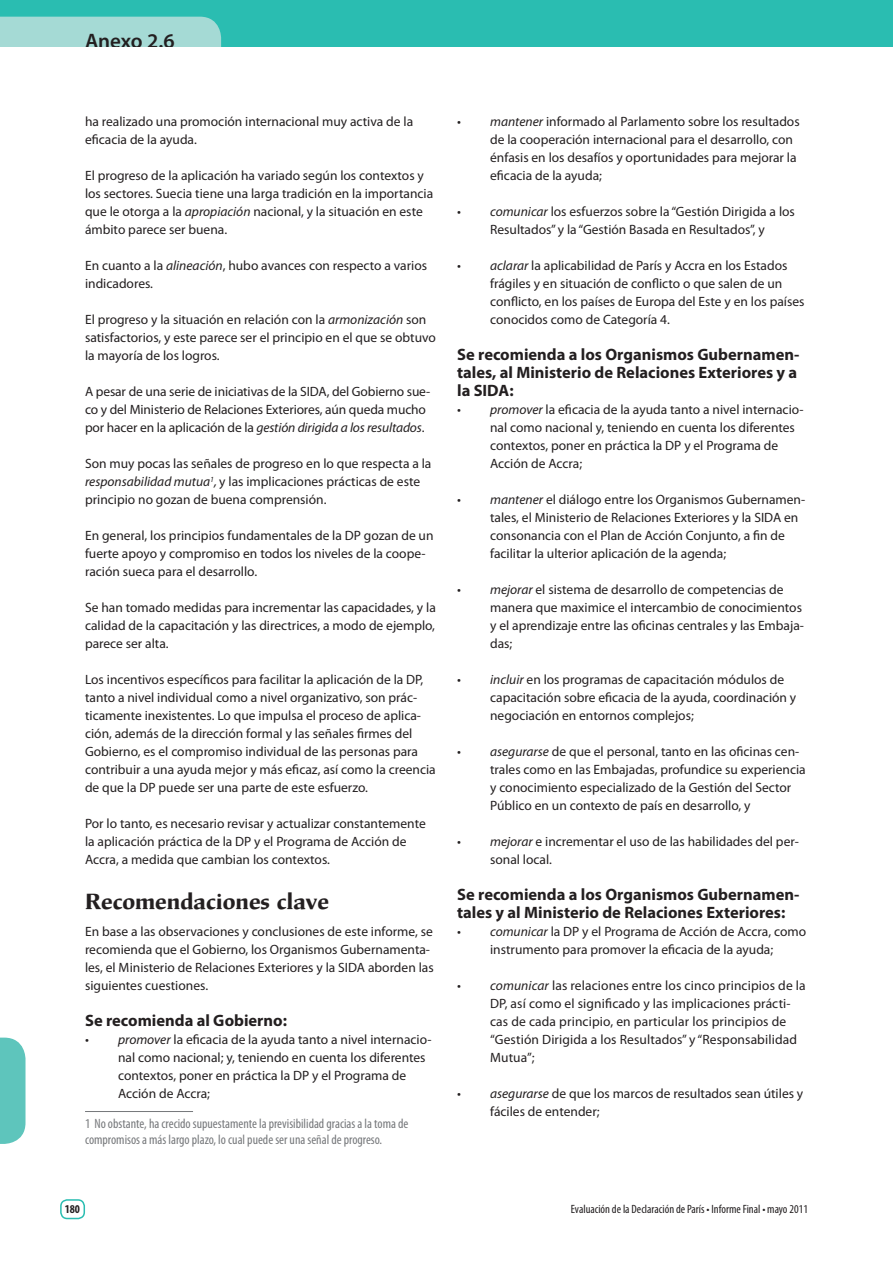
<style>
.page{position:relative;width:893px;height:1263px;background:#fff}
.page>*{position:absolute;margin:0;border:0;box-sizing:border-box;transform-origin:0 0}
.Headline2{font:600 22.5px "Mixtra Roman";color:#231f20}
.t1{font:600 21px "Myriad Pro";letter-spacing:-.005em;color:#231f20}
.Headline3{font:700 16.5px/18px "Myriad Pro";color:#231f20}
.Paragraph-hængende_i{font:13.5px/18px "Myriad Pro";color:#231f20}
.Paragraph{font:13.5px/18px "Myriad Pro";color:#231f20}
.Footnote{font:condensed 13.5px/16.2px "Myriad Pro";color:#76787b}
.t2{font:condensed 12px "Myriad Pro";color:#231f20}
.t3{font:700 condensed 12px "Myriad Pro";color:#231f20}
.s1{font-style:italic}
</style>
<div class="page">
<div style="left:60px;top:1199px;width:25px;height:20px;border:2px solid #2abdb1;border-radius:6px"></div>
<svg style="left:0;top:1037px;width:26px;height:107px;background:#6ccac2"></svg>
<div style="left:0;top:0;width:893px;height:48px;background:#2abdb1"></div>
<div style="left:0;top:17px;width:221px;height:31px;background:#a5dad5"></div>
<hr style="left:85px;top:1111px;width:108px;height:1px;background:#76787b">
<p class="t1" style="left:85px;top:29px;width:91px">Anexo 2.6</p>
<p class="Paragraph" style="left:85px;top:113px;width:330px">ha realizado una promoción internacional muy activa de la eficacia de la ayuda.</p>
<p class="Paragraph" style="left:85px;top:167px;width:350px">El progreso de la aplicación ha variado según los contextos y los sectores. Suecia tiene una larga tradición en la importancia que le otorga a la <span class="s1">apropiación</span> nacional, y la situación en este ámbito parece ser buena.</p>
<p class="Paragraph" style="left:85px;top:257px;width:344px">En cuanto a la <span class="s1">alineación</span>, hubo avances con respecto a varios indicadores.</p>
<p class="Paragraph" style="left:85px;top:311px;width:352px">El progreso y la situación en relación con la <span class="s1">armonización</span> son satisfactorios, y este parece ser el principio en el que se obtuvo la mayoría de los logros.</p>
<p class="Paragraph" style="left:85px;top:383px;width:347px">A pesar de una serie de iniciativas de la SIDA, del Gobierno sue&shy;co y del Ministerio de Relaciones Exteriores, aún queda mucho por hacer en la aplicación de la <span class="s1">gestión dirigida a los resultados</span>.</p>
<p class="Paragraph" style="left:85px;top:455px;width:348px">Son muy pocas las señales de progreso en lo que respecta a la <span class="s1">responsabilidad mutua</span><sup>1</sup><span class="s1">,</span> y las implicaciones prácticas de este principio no gozan de buena comprensión.</p>
<p class="Paragraph" style="left:85px;top:527px;width:350px">En general, los principios fundamentales de la DP gozan de un fuerte apoyo y compromiso en todos los niveles de la coope&shy;ración sueca para el desarrollo.</p>
<p class="Paragraph" style="left:85px;top:599px;width:352px;text-align:justify">Se han tomado medidas para incrementar las capacidades, y la calidad de la capacitación y las directrices, a modo de ejemplo, parece ser alta.</p>
<p class="Paragraph" style="left:85px;top:671px;width:352px">Los incentivos específicos para facilitar la aplicación de la DP, tanto a nivel individual como a nivel organizativo, son prác&shy;ticamente inexistentes. Lo que impulsa el proceso de aplica&shy;ción, además de la dirección formal y las señales firmes del Gobierno, es el compromiso individual de las personas para contribuir a una ayuda mejor y más eficaz, así como la creencia de que la DP puede ser una parte de este esfuerzo.</p>
<p class="Paragraph" style="left:85px;top:815px;width:342px">Por lo tanto, es necesario revisar y actualizar constantemente la aplicación práctica de la DP y el Programa de Acción de<br>Accra, a medida que cambian los contextos.</p>
<p class="Headline2" style="left:85px;top:889px;width:246px">Recomendaciones clave</p>
<p class="Paragraph" style="left:85px;top:923px;width:350px">En base a las observaciones y conclusiones de este informe, se recomienda que el Gobierno, los Organismos Gubernamenta&shy;les, el Ministerio de Relaciones Exteriores y la SIDA aborden las siguientes cuestiones.</p>
<p class="Headline3" style="left:85px;top:1012px;width:203px">Se recomienda al Gobierno:</p>
<p class="Paragraph-hængende_i" style="left:118px;top:1031px;width:315px;text-indent:-33px"><span class="s1">• promover</span> la eficacia de la ayuda tanto a nivel internacio&shy;nal como nacional; y, teniendo en cuenta los diferentes contextos, poner en práctica la DP y el Programa de Acción de Accra;</p>
<p class="Footnote" style="left:85px;top:1115px;width:325px">1 No obstante, ha crecido supuestamente la previsibilidad gracias a la toma de compromisos a más largo plazo, lo cual puede ser una señal de progreso.</p>
<p class="Paragraph-hængende_i" style="left:490px;top:113px;width:311px;text-indent:-33px"><span class="s1">• mantener</span> informado al Parlamento sobre los resultados de la cooperación internacional para el desarrollo, con énfasis en los desafíos y oportunidades para mejorar la eficacia de la ayuda;</p>
<p class="Paragraph-hængende_i" style="left:457px;top:203px;width:339px;text-align:center"><span class="s1">• comunicar</span> los esfuerzos sobre la “Gestión Dirigida a los<br>Resultados” y la “Gestión Basada en Resultados”, y</p>
<p class="Paragraph-hængende_i" style="left:490px;top:257px;width:316px;text-indent:-33px"><span class="s1">• aclarar</span> la aplicabilidad de París y Accra en los Estados frágiles y en situación de conflicto o que salen de un conflicto, en los países de Europa del Este y en los países conocidos como de Categoría 4.</p>
<p class="Headline3" style="left:457px;top:346px;width:344px">Se recomienda a los Organismos Gubernamen&shy;tales, al Ministerio de Relaciones Exteriores y a la SIDA:</p>
<p class="Paragraph-hængende_i" style="left:490px;top:401px;width:315px;text-indent:-33px"><span class="s1">• promover</span> la eficacia de la ayuda tanto a nivel internacio&shy;nal como nacional y, teniendo en cuenta los diferentes contextos, poner en práctica la DP y el Programa de Acción de Accra;</p>
<p class="Paragraph-hængende_i" style="left:490px;top:491px;width:317px;text-indent:-33px"><span class="s1">• mantener</span> el diálogo entre los Organismos Gubernamen&shy;tales, el Ministerio de Relaciones Exteriores y la SIDA en consonancia con el Plan de Acción Conjunto, a fin de facilitar la ulterior aplicación de la agenda;</p>
<p class="Paragraph-hængende_i" style="left:490px;top:581px;width:315px;text-indent:-33px"><span class="s1">• mejorar</span> el sistema de desarrollo de competencias de manera que maximice el intercambio de conocimientos y el aprendizaje entre las oficinas centrales y las Embaja&shy;das;</p>
<p class="Paragraph-hængende_i" style="left:490px;top:671px;width:308px;text-indent:-33px"><span class="s1">• incluir</span> en los programas de capacitación módulos de capacitación sobre eficacia de la ayuda, coordinación y negociación en entornos complejos;</p>
<p class="Paragraph-hængende_i" style="left:490px;top:743px;width:317px;text-indent:-33px"><span class="s1">• asegurarse</span> de que el personal, tanto en las oficinas cen&shy;trales como en las Embajadas, profundice su experiencia y conocimiento especializado de la Gestión del Sector Público en un contexto de país en desarrollo, y</p>
<p class="Paragraph-hængende_i" style="left:490px;top:833px;width:310px;text-indent:-33px"><span class="s1">• mejorar</span> e incrementar el uso de las habilidades del per&shy;sonal local.</p>
<p class="Headline3" style="left:457px;top:886px;width:344px">Se recomienda a los Organismos Gubernamen&shy;tales y al Ministerio de Relaciones Exteriores:</p>
<p class="Paragraph-hængende_i" style="left:457px;top:923px;width:351px;text-align:center"><span class="s1">• comunicar</span> la DP y el Programa de Acción de Accra, como instrumento para promover la eficacia de la ayuda;</p>
<p class="Paragraph-hængende_i" style="left:490px;top:977px;width:317px;text-indent:-33px"><span class="s1">• comunicar</span> las relaciones entre los cinco principios de la DP, así como el significado y las implicaciones prácti&shy;cas de cada principio, en particular los principios de “Gestión Dirigida a los Resultados” y “Responsabilidad Mutua”;</p>
<p class="Paragraph-hængende_i" style="left:490px;top:1085px;width:315px;text-indent:-33px"><span class="s1">• asegurarse</span> de que los marcos de resultados sean útiles y fáciles de entender;</p>
<p class="t3" style="left:65px;top:1202px;width:17px">180</p>
<p class="t2" style="left:571px;top:1203px;width:239px">Evaluación de la Declaración de París • Informe Final • mayo 2011</p>
</div>
